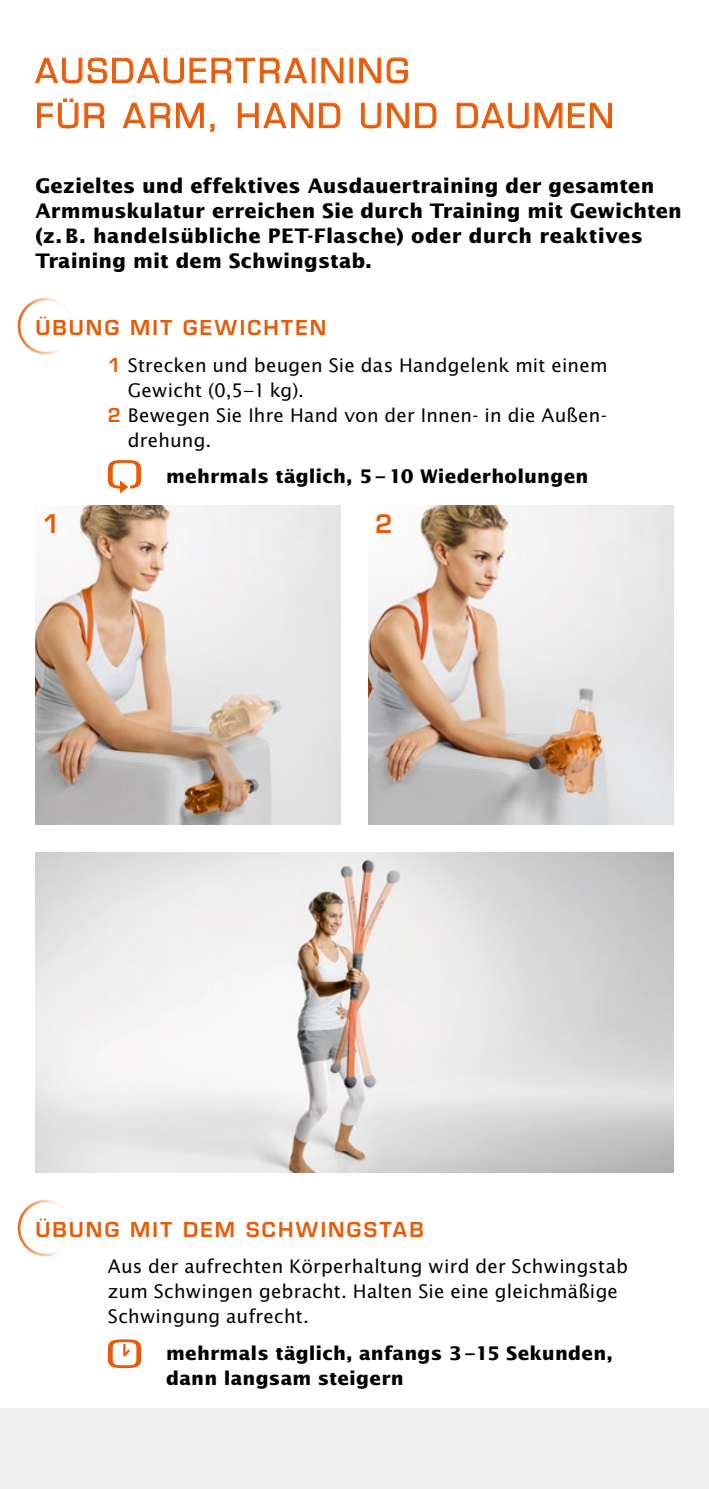
<style>
.page{position:relative;width:709px;height:1489px;background:#fff}
.page>*{position:absolute;margin:0;border:0;box-sizing:border-box;transform-origin:0 0}
.t1{font:32.5px/45px "Eurostile";letter-spacing:.085em;color:#ea5a06}
.t2{font:600 25px "Eurostile";color:#ea5a06}
.t3{font:700 20px/25px "Lucida Sans";letter-spacing:.005em;color:#000}
.t4{font:600 20px "Eurostile";letter-spacing:.11em;color:#ea5a06}
.t5{font:18.75px/25px "Lucida Sans";letter-spacing:.01em;color:#000}
.t6{font:700 18.75px/25px "Lucida Sans";letter-spacing:.01em;color:#000}
.s1{font-family:"Eurostile";font-weight:600;color:#ea5a06}
</style>
<div class="page">
<img style="left:35px;top:505px;width:305px;height:319px">
<img style="left:369px;top:505px;width:304px;height:319px">
<svg style="left:0;top:1347px;width:478px;height:141px;fill:#f0f0f0"></svg>
<div style="left:478px;top:1408px;width:231px;height:80px;background:#f0f0f0"></div>
<svg style="left:108px;top:460px;width:33px;height:33px"></svg>
<svg style="left:35px;top:58px;width:47px;height:25px"></svg>
<svg style="left:88px;top:57px;width:219px;height:26px"></svg>
<div style="left:312px;top:58px;width:3px;height:25px;border:1px solid #ea5a06"></div>
<svg style="left:321px;top:58px;width:22px;height:25px"></svg>
<svg style="left:359px;top:58px;width:22px;height:25px"></svg>
<svg style="left:387px;top:57px;width:21px;height:26px"></svg>
<svg style="left:37px;top:99px;width:41px;height:29px"></svg>
<svg style="left:84px;top:103px;width:20px;height:25px"></svg>
<svg style="left:123px;top:103px;width:47px;height:25px"></svg>
<svg style="left:176px;top:103px;width:28px;height:25px"></svg>
<svg style="left:210px;top:124px;width:4px;height:8px"></svg>
<svg style="left:238px;top:103px;width:75px;height:25px"></svg>
<svg style="left:319px;top:103px;width:21px;height:25px"></svg>
<svg style="left:361px;top:103px;width:20px;height:25px"></svg>
<svg style="left:387px;top:103px;width:22px;height:25px"></svg>
<svg style="left:415px;top:103px;width:21px;height:25px"></svg>
<svg style="left:457px;top:103px;width:71px;height:25px"></svg>
<svg style="left:534px;top:103px;width:28px;height:25px"></svg>
<svg style="left:568px;top:103px;width:16px;height:25px"></svg>
<svg style="left:590px;top:103px;width:22px;height:25px"></svg>
<img style="left:35px;top:853px;width:638px;height:318px">
<svg style="left:108px;top:1339px;width:33px;height:28px"></svg>
<svg style="left:17px;top:297px;width:46px;height:58px"></svg>
<svg style="left:17px;top:1199px;width:46px;height:58px"></svg>
<h1 class="t1" style="left:35px;top:48px;width:579px">AUSDAUERTRAINING<br>FÜR ARM, HAND UND DAUMEN</h1>
<p class="t3" style="left:35px;top:173px;width:648px">Gezieltes und effektives Ausdauertraining der gesamten Armmuskulatur erreichen Sie durch Training mit Gewichten (z.B. handelsübliche PET-Flasche) oder durch reaktives Training mit dem Schwingstab.</p>
<p class="t4" style="left:35px;top:315px;width:292px">ÜBUNG MIT GEWICHTEN</p>
<p class="t5" style="left:108px;top:352px;width:501px"><span class="s1">1</span> Strecken und beugen Sie das Handgelenk mit einem</p>
<p class="t5" style="left:128px;top:377px;width:178px">Gewicht (0,5–1 kg).</p>
<p class="t5" style="left:108px;top:402px;width:500px"><span class="s1">2</span> Bewegen Sie Ihre Hand von der Innen- in die Außen-</p>
<p class="t5" style="left:128px;top:427px;width:85px">drehung.</p>
<p class="t6" style="left:166px;top:463px;width:424px">mehrmals täglich, 5 – 10 Wiederholungen</p>
<h2 class="t2" style="left:43px;top:508px;width:19px">1</h2>
<h2 class="t2" style="left:375px;top:508px;width:19px">2</h2>
<p class="t4" style="left:35px;top:1216px;width:390px">ÜBUNG MIT DEM SCHWINGSTAB</p>
<p class="t5" style="left:108px;top:1253px;width:522px">Aus der aufrechten Körperhaltung wird der Schwingstab zum Schwingen gebracht. Halten Sie eine gleichmäßige<br>Schwingung aufrecht.</p>
<p class="t6" style="left:166px;top:1340px;width:448px">mehrmals täglich, anfangs 3 –15 Sekunden, dann langsam steigern</p>
</div>
